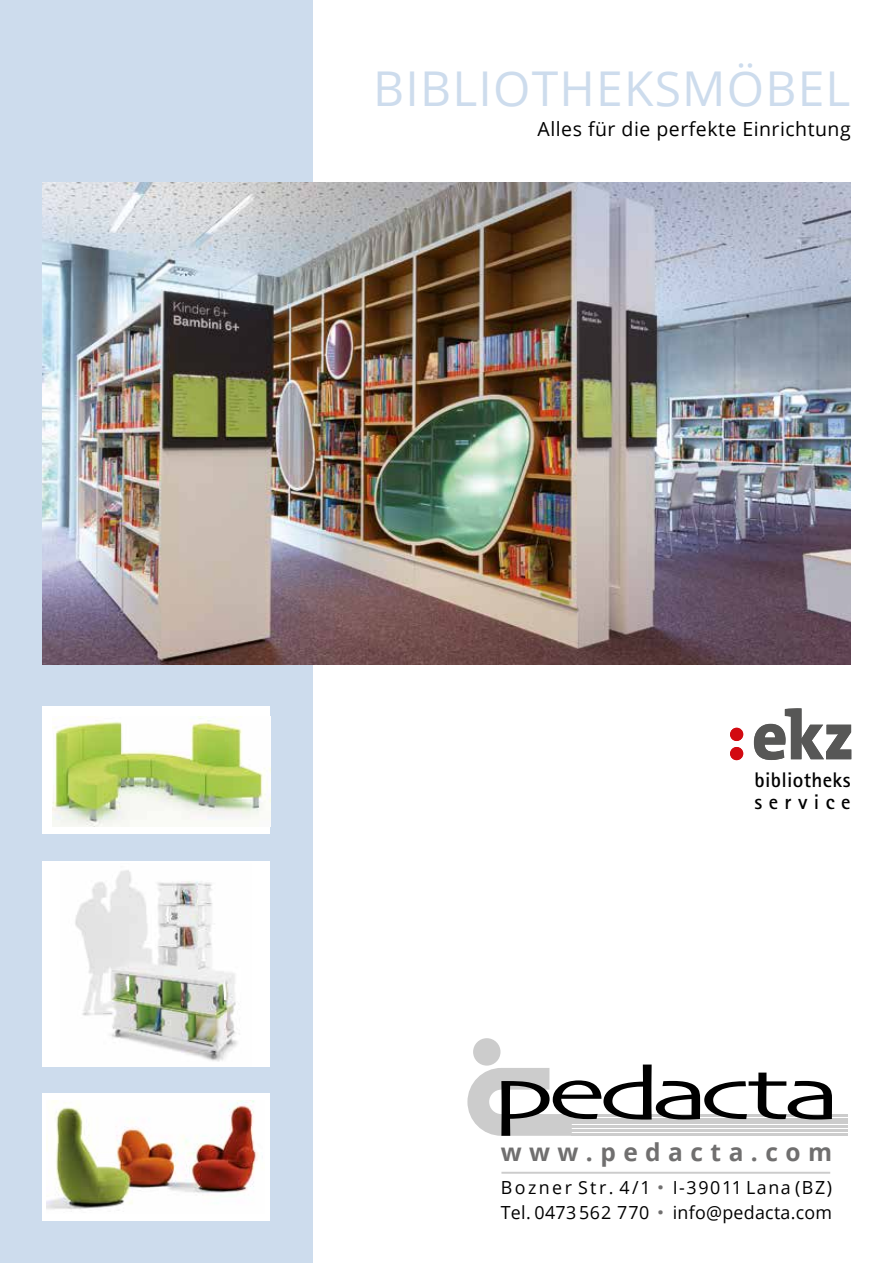
<style>
.page{position:relative;width:893px;height:1263px;background:#fff}
.page>*{position:absolute;margin:0;border:0;box-sizing:border-box;transform-origin:0 0}
.t1{font:48px "Open Sans";letter-spacing:.025em;color:#cddced}
.t2{font:700 24.45px "Open Sans";letter-spacing:.305em;color:#706f6f}
.t3{font:700 21.15px/22px "Rotis Sans Serif Pro Cyr";letter-spacing:.015em;color:#000}
.t4{font:19.5px "Open Sans";letter-spacing:.025em;color:#000}
.t5{font:18px/24.9px "Open Sans";letter-spacing:.02em;color:#000}
</style>
<div class="page">
<div style="left:0;top:0;width:313px;height:1263px;background:#cddced"></div>
<img style="left:43px;top:183px;width:807px;height:481px">
<div style="left:43px;top:707px;width:227px;height:127px;background:#fff"></div>
<img style="left:52px;top:716px;width:218px;height:111px">
<div style="left:43px;top:1094px;width:227px;height:127px;background:#fff"></div>
<img style="left:47px;top:1101px;width:216px;height:109px">
<div style="left:43px;top:861px;width:227px;height:205px;background:#fff"></div>
<img style="left:75px;top:870px;width:165px;height:192px">
<svg style="left:730px;top:728px;width:13px;height:32px"></svg>
<svg style="left:754px;top:708px;width:97px;height:52px"></svg>
<hr style="left:572px;top:1134px;width:276px;height:2px;background:#ccc">
<hr style="left:572px;top:1118px;width:276px;height:2px;background:#ccc">
<hr style="left:572px;top:1122px;width:276px;height:2px;background:#ccc">
<hr style="left:572px;top:1126px;width:276px;height:2px;background:#ccc">
<hr style="left:572px;top:1130px;width:276px;height:2px;background:#ccc">
<hr style="left:572px;top:1114px;width:276px;height:2px;background:#ccc">
<svg style="left:467px;top:1038px;width:365px;height:98px"></svg>
<hr style="left:501px;top:1172px;width:329px;height:2px;background:#ccc">
<h1 class="t1" style="left:373px;top:56px;width:479px">BIBLIOTHEKSMÖBEL</h1>
<p class="t4" style="left:538px;top:116px;width:315px">Alles für die perfekte Einrichtung</p>
<p class="t3" style="left:755px;top:768px;width:97px">bibliotheks service</p>
<h2 class="t2" style="left:501px;top:1135px;width:333px">www.pedacta.com</h2>
<p class="t5" style="left:501px;top:1175px;width:333px">Bozner Str. 4/1 <sup>.</sup> I-39011 Lana (BZ)<br>Tel. 0473 562 770 <sup>.</sup> info@pedacta.com</p>
</div>
